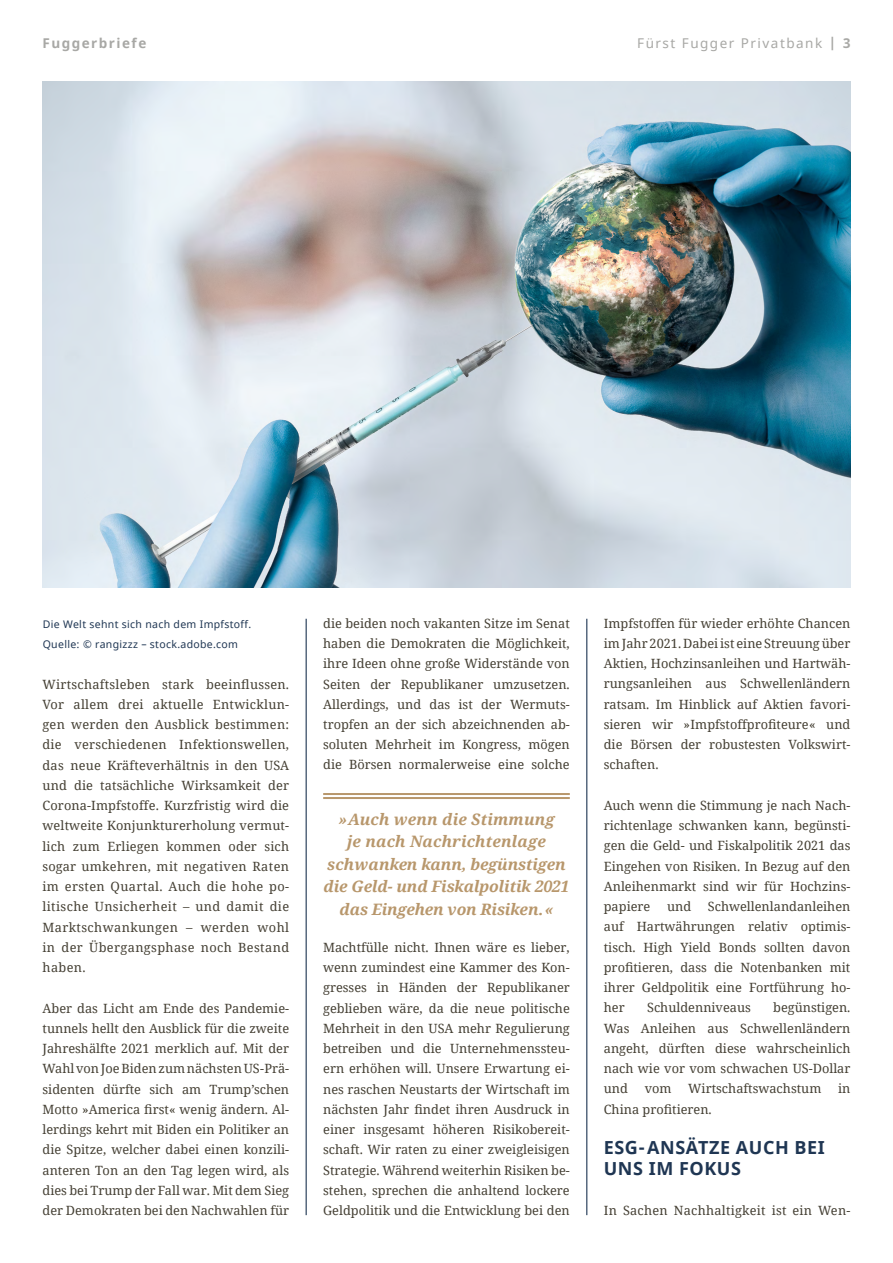
<style>
.page{position:relative;width:893px;height:1263px;background:#fff}
.page>*{position:absolute;margin:0;border:0;box-sizing:border-box;transform-origin:0 0}
.t1{font:700 18px/21px "Noto Sans";letter-spacing:.03em;color:#1f3653}
.t2{font:italic 700 15.75px/22.5px "Noto Serif";letter-spacing:-.01em;color:#b8976c;text-align:center}
.t3{font:13.5px "Noto Sans";letter-spacing:.11em;color:#a8a8a5}
.t4{font:700 13.5px "Noto Sans";color:#a8a8a5}
.t5{font:12.75px/20.2px "Noto Serif";color:#454034;text-align:justify}
.t6{font:12.75px "Noto Serif";letter-spacing:.02em;color:#454034}
.t7{font:10.5px/20.2px "Noto Sans";letter-spacing:.03em;color:#1f3653}
.s1{font-weight:700}
</style>
<div class="page">
<hr style="left:586px;top:619px;width:1px;height:596px;background:#1f3653">
<hr style="left:306px;top:619px;width:1px;height:596px;background:#1f3653">
<img style="left:43px;top:81px;width:807px;height:506px">
<hr style="left:323px;top:793px;width:247px;height:2px;background:#b8976c">
<hr style="left:323px;top:797px;width:247px;height:2px;background:#b8976c">
<p class="t4" style="left:43px;top:34px;width:105px">FUGGERBRIEFE</p>
<p class="t3" style="left:637px;top:34px;width:215px">Fürst Fugger Privatbank <span class="s1">| 3</span></p>
<p class="t7" style="left:43px;top:614px;width:210px">Die Welt sehnt sich nach dem Impfstoff.<br>Quelle: © rangizzz – stock.adobe.com</p>
<p class="t5" style="left:43px;top:673px;width:248px">Wirtschaftsleben stark beeinflussen.<br>Vor allem drei aktuelle Entwicklun&shy;gen werden den Ausblick bestimmen: die verschiedenen Infektionswellen, das neue Kräfteverhältnis in den USA und die tatsächliche Wirksamkeit der Corona-Impfstoffe. Kurzfristig wird die weltweite Konjunkturerholung vermut&shy;lich zum Erliegen kommen oder sich sogar umkehren, mit negativen Raten im ersten Quartal. Auch die hohe po&shy;litische Unsicherheit – und damit die Marktschwankungen – werden wohl in der Übergangsphase noch Bestand haben.</p>
<p class="t5" style="left:43px;top:997px;width:248px">Aber das Licht am Ende des Pandemie&shy;tunnels hellt den Ausblick für die zweite Jahreshälfte 2021 merklich auf. Mit der Wahl von Joe Biden zum nächsten US-Prä&shy;sidenten dürfte sich am Trump’schen Motto »America first« wenig ändern. Al&shy;lerdings kehrt mit Biden ein Politiker an die Spitze, welcher dabei einen konzili&shy;anteren Ton an den Tag legen wird, als dies bei Trump der Fall war. Mit dem Sieg der Demokraten bei den Nachwahlen für</p>
<p class="t5" style="left:323px;top:612px;width:248px">die beiden noch vakanten Sitze im Senat haben die Demokraten die Möglichkeit, ihre Ideen ohne große Widerstände von Seiten der Republikaner umzusetzen.<br>Allerdings, und das ist der Wermuts&shy;tropfen an der sich abzeichnenden ab&shy;soluten Mehrheit im Kongress, mögen die Börsen normalerweise eine solche</p>
<p class="t2" style="left:324px;top:807px;width:247px">»Auch wenn die Stimmung<br>je nach Nachrichtenlage schwanken kann, begünstigen die Geld- und Fiskalpolitik 2021 das Eingehen von Risiken.«</p>
<p class="t5" style="left:323px;top:936px;width:248px">Machtfülle nicht. Ihnen wäre es lieber, wenn zumindest eine Kammer des Kon&shy;gresses in Händen der Republikaner geblieben wäre, da die neue politische Mehrheit in den USA mehr Regulierung betreiben und die Unternehmenssteu&shy;ern erhöhen will. Unsere Erwartung ei&shy;nes raschen Neustarts der Wirtschaft im nächsten Jahr findet ihren Ausdruck in einer insgesamt höheren Risikobereit&shy;schaft. Wir raten zu einer zweigleisigen Strategie. Während weiterhin Risiken be&shy;stehen, sprechen die anhaltend lockere Geldpolitik und die Entwicklung bei den</p>
<p class="t5" style="left:604px;top:612px;width:248px">Impfstoffen für wieder erhöhte Chancen im Jahr 2021. Dabei ist eine Streuung über Aktien, Hochzinsanleihen und Hartwäh&shy;rungsanleihen aus Schwellenländern ratsam. Im Hinblick auf Aktien favori&shy;sieren wir »Impfstoffprofiteure« und die Börsen der robustesten Volkswirt&shy;schaften.</p>
<p class="t5" style="left:604px;top:795px;width:248px">Auch wenn die Stimmung je nach Nach&shy;richtenlage schwanken kann, begünsti&shy;gen die Geld- und Fiskalpolitik 2021 das Eingehen von Risiken. In Bezug auf den Anleihenmarkt sind wir für Hochzins&shy;papiere</p>
<p class="t5" style="left:604px;top:896px;width:248px;text-indent:104px">Schwellenlandanleihen auf Hartwährungen relativ optimis&shy;tisch. High Yield Bonds sollten davon profitieren, dass die Notenbanken mit ihrer Geldpolitik eine Fortführung ho&shy;her</p>
<p class="t5" style="left:667px;top:896px;width:26px">und</p>
<p class="t5" style="left:604px;top:997px;width:248px;text-indent:169px">begünstigen.<br>Was Anleihen aus Schwellenländern angeht, dürften diese wahrscheinlich nach wie vor vom schwachen US-Dollar und</p>
<p class="t5" style="left:647px;top:997px;width:105px">Schuldenniveaus</p>
<p class="t5" style="left:645px;top:1078px;width:28px">vom</p>
<p class="t5" style="left:688px;top:1078px;width:135px">Wirtschaftswachstum</p>
<p class="t5" style="left:838px;top:1078px;width:14px">in</p>
<p class="t5" style="left:604px;top:1098px;width:109px">China profitieren.</p>
<h1 class="t1" style="left:604px;top:1138px;width:12px">ESG</h1>
<h1 class="t1" style="left:604px;top:1138px;width:222px;text-indent:35px">- ANSÄTZE AU CH BEI<br>U NS IM FOKUS</h1>
<p class="t6" style="left:604px;top:1202px;width:248px">In Sachen Nachhaltigkeit ist ein Wen-</p>
</div>
